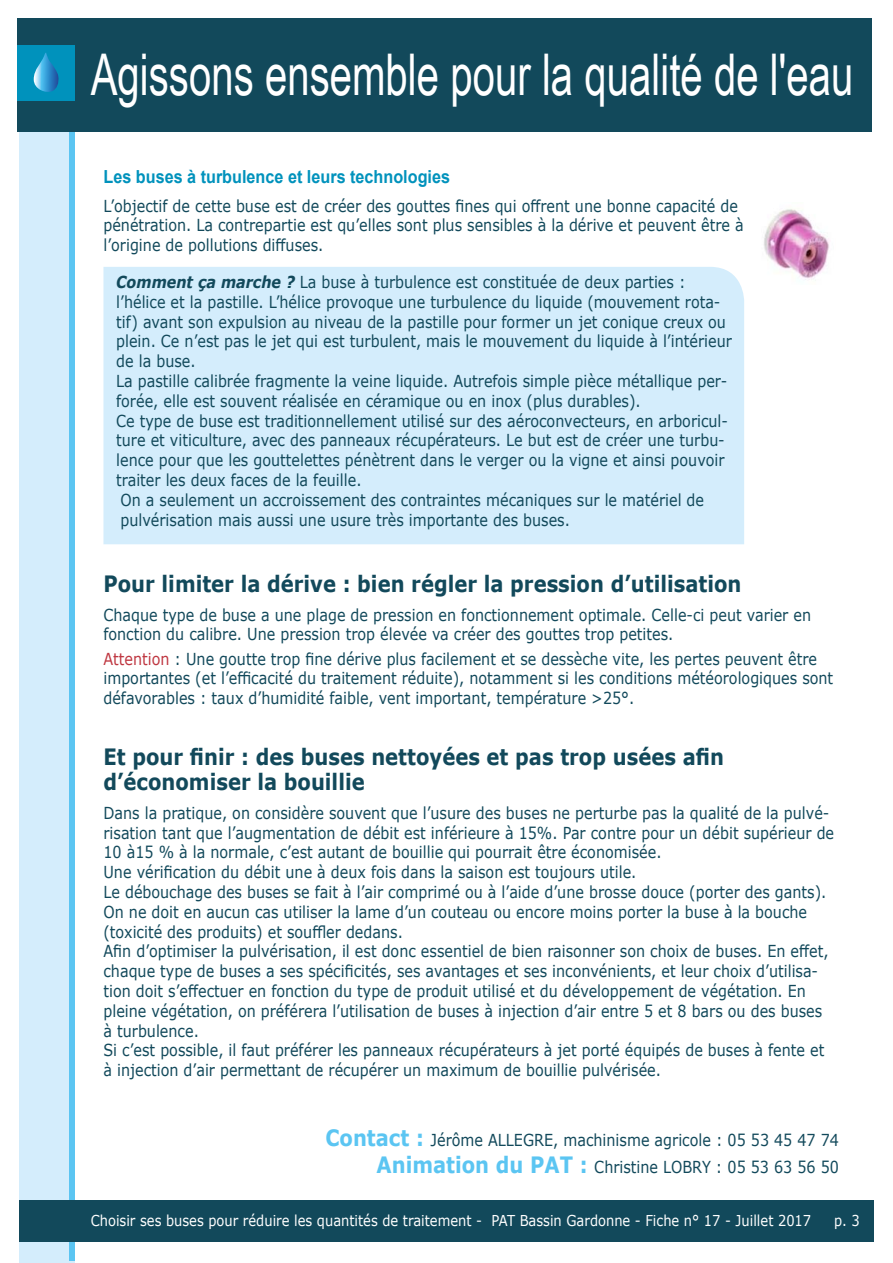
<style>
.page{position:relative;width:893px;height:1263px;background:#fff}
.page>*{position:absolute;margin:0;border:0;box-sizing:border-box;transform-origin:0 0}
.t1{font:57.45px "Arial Narrow";color:#fff;scale:.85 1}
.t2{font:700 22.5px/25.5px "Verdana";color:#12495b;scale:.87 1}
.t3{font:700 18px "Arial";color:#0092bc;scale:.9 1}
.t4{font:16.5px/19.8px "Verdana";color:#12495b;scale:.87 1}
.t5{font:15px "Verdana";color:#fff;scale:.87 1}
.s1{font-weight:700;font-style:italic}
.s2{color:#bf3741}
.s3{font-weight:700;font-size:22.5px;color:#5bc5f2}
</style>
<div class="page">
<div style="left:103px;top:267px;width:641px;height:277px;background:#d4edfc"></div>
<div style="left:19px;top:131px;width:55px;height:1132px;background:#d4edfc"></div>
<div style="left:70px;top:18px;width:5px;height:1243px;background:#5bc5f2"></div>
<div style="left:17px;top:18px;width:855px;height:114px;background:#12495b"></div>
<div style="left:17px;top:45px;width:58px;height:55px;background:#0092bc"></div>
<svg style="left:34px;top:53px;width:25px;height:39px"></svg>
<div style="left:19px;top:1200px;width:855px;height:42px;background:#12495b"></div>
<img style="left:764px;top:209px;width:66px;height:71px">
<h1 class="t1" style="left:91px;top:33px;width:899px">Agissons ensemble pour la qualité de l'eau</h1>
<p class="t3" style="left:103px;top:164px;width:387px">Les buses à turbulence et leurs technologies</p>
<p class="t4" style="left:103px;top:195px;width:737px">L’objectif de cette buse est de créer des gouttes fines qui offrent une bonne capacité de pénétration. La contrepartie est qu’elles sont plus sensibles à la dérive et peuvent être à l’origine de pollutions diffuses.</p>
<p class="t4" style="left:116px;top:272px;width:709px"><span class="s1">Comment ça marche ?</span> La buse à turbulence est constituée de deux parties : l’hélice et la pastille. L’hélice provoque une turbulence du liquide (mouvement rota&shy;tif) avant son expulsion au niveau de la pastille pour former un jet conique creux ou plein. Ce n’est pas le jet qui est turbulent, mais le mouvement du liquide à l’intérieur de la buse.<br>La pastille calibrée fragmente la veine liquide. Autrefois simple pièce métallique per&shy;forée, elle est souvent réalisée en céramique ou en inox (plus durables).<br>Ce type de buse est traditionnellement utilisé sur des aéroconvecteurs, en arboricul&shy;ture et viticulture, avec des panneaux récupérateurs. Le but est de créer une turbu&shy;lence pour que les gouttelettes pénètrent dans le verger ou la vigne et ainsi pouvoir traiter les deux faces de la feuille.<br>On a seulement un accroissement des contraintes mécaniques sur le matériel de pulvérisation mais aussi une usure très importante des buses.</p>
<h2 class="t2" style="left:103px;top:571px;width:735px">Pour limiter la dérive : bien régler la pression d’utilisation</h2>
<p class="t4" style="left:103px;top:605px;width:815px">Chaque type de buse a une plage de pression en fonctionnement optimale. Celle-ci peut varier en fonction du calibre. Une pression trop élevée va créer des gouttes trop petites.</p>
<p class="t4" style="left:103px;top:648px;width:840px"><span class="s2">Attention</span> : Une goutte trop fine dérive plus facilement et se dessèche vite, les pertes peuvent être importantes (et l’efficacité du traitement réduite), notamment si les conditions météorologiques sont défavorables : taux d’humidité faible, vent important, température &gt;25°.</p>
<h2 class="t2" style="left:103px;top:743px;width:715px">Et pour finir : des buses nettoyées et pas trop usées afin d’économiser la bouillie</h2>
<p class="t4" style="left:103px;top:803px;width:841px">Dans la pratique, on considère souvent que l’usure des buses ne perturbe pas la qualité de la pulvé&shy;risation tant que l’augmentation de débit est inférieure à 15%. Par contre pour un débit supérieur de 10 à15 % à la normale, c’est autant de bouillie qui pourrait être économisée.<br>Une vérification du débit une à deux fois dans la saison est toujours utile.<br>Le débouchage des buses se fait à l’air comprimé ou à l’aide d’une brosse douce (porter des gants).<br>On ne doit en aucun cas utiliser la lame d’un couteau ou encore moins porter la buse à la bouche (toxicité des produits) et souffler dedans.<br>Afin d’optimiser la pulvérisation, il est donc essentiel de bien raisonner son choix de buses. En effet, chaque type de buses a ses spécificités, ses avantages et ses inconvénients, et leur choix d’utilisa&shy;tion doit s’effectuer en fonction du type de produit utilisé et du développement de végétation. En pleine végétation, on préférera l’utilisation de buses à injection d’air entre 5 et 8 bars ou des buses à turbulence.<br>Si c’est possible, il faut préférer les panneaux récupérateurs à jet porté équipés de buses à fente et à injection d’air permettant de récupérer un maximum de bouillie pulvérisée.</p>
<p class="t4" style="left:325px;top:1126px;width:592px;line-height:27px;text-align:right"><span class="s3">Contact :</span> Jérôme ALLEGRE, machinisme agricole : 05 53 45 47 74<br><span class="s3">Animation du PAT :</span> Christine LOBRY : 05 53 63 56 50</p>
<p class="t5" style="left:91px;top:1210px;width:830px">Choisir ses buses pour réduire les quantités de traitement - PAT Bassin Gardonne - Fiche n° 17 - Juillet 2017</p>
<p class="t5" style="left:834px;top:1210px;width:31px">p. 3</p>
</div>
